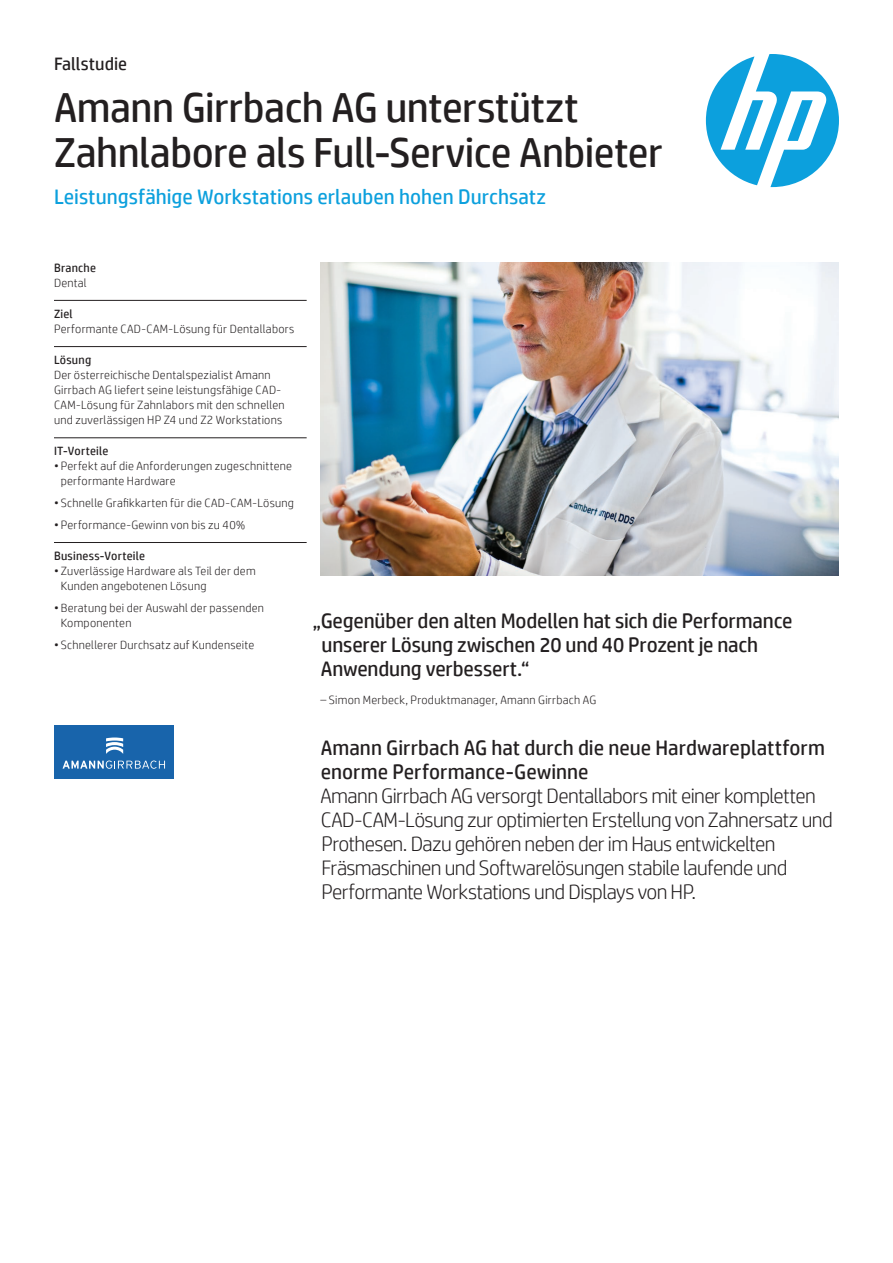
<style>
.page{position:relative;width:893px;height:1263px;background:#fff}
.page>*{position:absolute;margin:0;border:0;box-sizing:border-box;transform-origin:0 0}
.Headline_28_30{font:42px/45px "HP Simplified";letter-spacing:-.015em;color:#231f20}
.Cover_quote_attribut{font:300 21px/24px "HP Simplified";letter-spacing:-.03em;color:#231f20}
.Cover_quote_14_16{font:21px/24px "HP Simplified";letter-spacing:-.01em;color:#231f20}
.Subhead_14_16_bold_b{font:21px "HP Simplified";color:#0ca0dd}
.Docment_type_12_14{font:18px "HP Simplified";color:#231f20}
.Sidebar_body_w__rule{font:300 12px/15px "HP Simplified";letter-spacing:.02em;color:#231f20}
.Sidebar_header{font:12px "HP Simplified";letter-spacing:.02em;color:#231f20}
.Cover_quote_attribut-2{font:300 12px "HP Simplified";letter-spacing:.02em;color:#231f20}
.s1{font-weight:400}
</style>
<div class="page">
<svg style="left:706px;top:54px;width:133px;height:133px"></svg>
<img style="left:320px;top:262px;width:519px;height:314px">
<div style="left:54px;top:725px;width:120px;height:53px;background:#1864ab"></div>
<svg style="left:106px;top:737px;width:17px;height:17px"></svg>
<svg style="left:63px;top:760px;width:102px;height:9px"></svg>
<hr style="left:54px;top:300px;width:253px;height:1px;background:#231f20">
<hr style="left:54px;top:346px;width:253px;height:1px;background:#231f20">
<hr style="left:54px;top:437px;width:253px;height:1px;background:#231f20">
<hr style="left:54px;top:542px;width:253px;height:1px;background:#231f20">
<p class="Docment_type_12_14" style="left:54px;top:52px;width:75px">Fallstudie</p>
<p class="Headline_28_30" style="left:54px;top:84px;width:610px">Amann Girrbach AG unterstützt<br>Zahnlabore als Full-Service Anbieter</p>
<p class="Subhead_14_16_bold_b" style="left:54px;top:183px;width:494px">Leistungsfähige Workstations erlauben hohen Durchsatz</p>
<p class="Sidebar_header" style="left:54px;top:260px;width:44px">Branche</p>
<p class="Sidebar_body_w__rule" style="left:54px;top:275px;width:34px">Dental</p>
<p class="Sidebar_header" style="left:54px;top:306px;width:20px">Ziel</p>
<p class="Sidebar_body_w__rule" style="left:54px;top:321px;width:242px">Performante CAD-CAM-Lösung für Dentallabors</p>
<p class="Sidebar_header" style="left:54px;top:352px;width:39px">Lösung</p>
<p class="Sidebar_body_w__rule" style="left:54px;top:367px;width:232px">Der österreichische Dentalspezialist Amann Girrbach AG liefert seine leistungsfähige CAD-CAM-Lösung für Zahnlabors mit den schnellen und zuverlässigen HP Z4 und Z2 Workstations</p>
<p class="Sidebar_header" style="left:54px;top:443px;width:56px">IT-Vorteile</p>
<p class="Sidebar_body_w__rule" style="left:61px;top:458px;width:233px;text-indent:-7px">• Perfekt auf die Anforderungen zugeschnittene performante Hardware</p>
<p class="Sidebar_body_w__rule" style="left:54px;top:495px;width:242px">• Schnelle Grafikkarten für die CAD-CAM-Lösung</p>
<p class="Sidebar_body_w__rule" style="left:54px;top:517px;width:193px">• Performance-Gewinn von bis zu 40%</p>
<p class="Sidebar_header" style="left:54px;top:548px;width:93px">Business-Vorteile</p>
<p class="Sidebar_body_w__rule" style="left:61px;top:563px;width:196px;text-indent:-7px">• Zuverlässige Hardware als Teil der dem<br>Kunden angebotenen Lösung</p>
<p class="Sidebar_body_w__rule" style="left:61px;top:600px;width:205px;text-indent:-7px">• Beratung bei der Auswahl der passenden<br>Komponenten</p>
<p class="Sidebar_body_w__rule" style="left:54px;top:636px;width:202px">• Schnellerer Durchsatz auf Kundenseite</p>
<p class="Cover_quote_14_16" style="left:321px;top:608px;width:473px;text-indent:-8px">„Gegenüber den alten Modellen hat sich die Performance unserer Lösung zwischen 20 und 40 Prozent je nach<br>Anwendung verbessert.“</p>
<p class="Cover_quote_attribut-2" style="left:320px;top:692px;width:277px">– Simon Merbeck, Produktmanager, Amann Girrbach AG</p>
<p class="Cover_quote_attribut" style="left:320px;top:735px;width:514px"><span class="s1">Amann Girrbach AG hat durch die neue Hardwareplattform enorme Performance-Gewinne<br></span>Amann Girrbach AG versorgt Dentallabors mit einer kompletten CAD-CAM-Lösung zur optimierten Erstellung von Zahnersatz und Prothesen. Dazu gehören neben der im Haus entwickelten Fräsmaschinen und Softwarelösungen stabile laufende und Performante Workstations und Displays von HP.</p>
</div>
